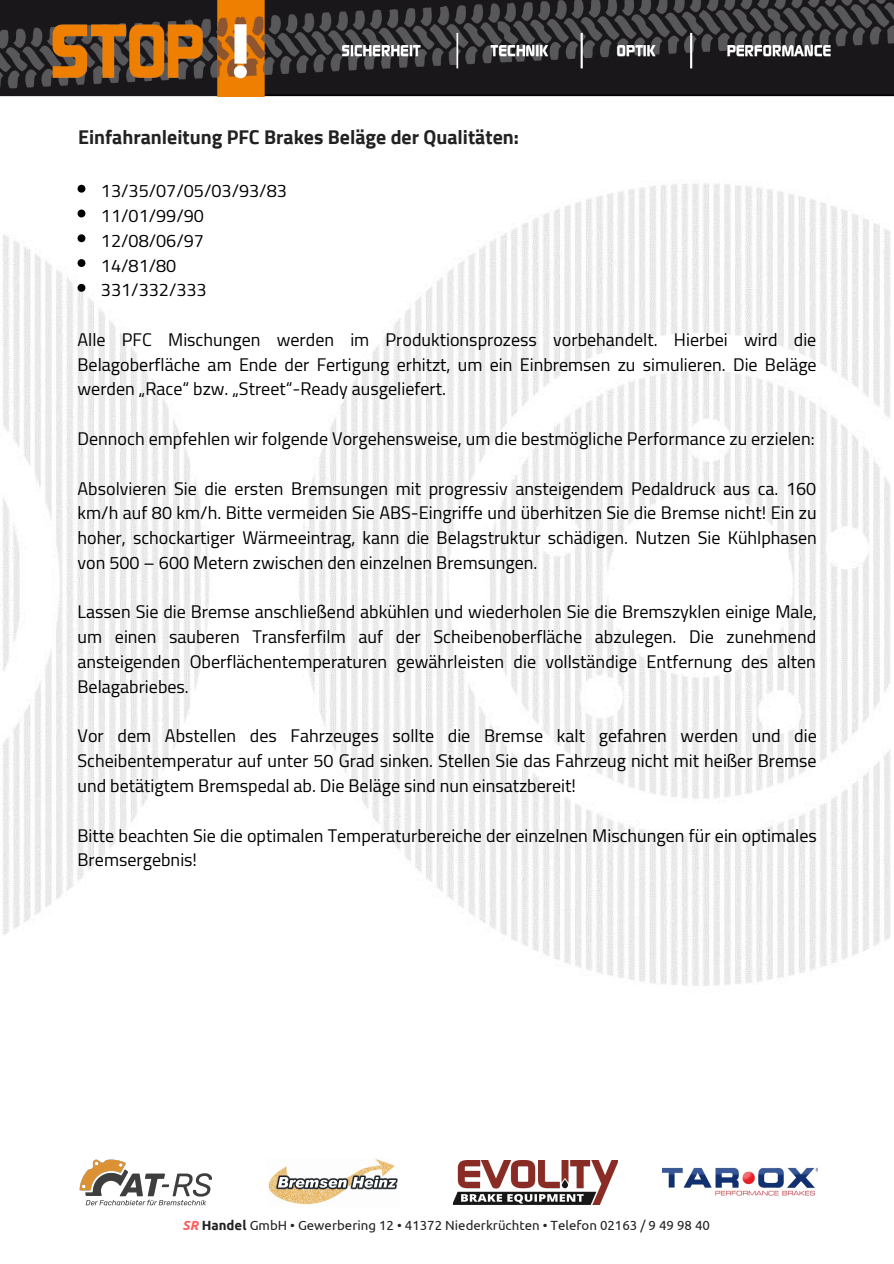
<style>
.page{position:relative;width:894px;height:1264px;background:#fff}
.page>*{position:absolute;margin:0;border:0;box-sizing:border-box;transform-origin:0 0}
.t1{font:700 19.8px "Cairo";color:#222}
.t2{font:18px/24.8px "Cairo";color:#000;text-align:justify}
.t3{font:13.2px "Ubuntu";color:#222}
.s1{font-weight:700;font-style:italic;color:#ff5c5c}
.s2{font-weight:700}
</style>
<div class="page">
<img style="left:2px;top:183px;width:889px;height:803px">
<svg style="left:77px;top:185px;width:8px;height:8px"></svg>
<svg style="left:77px;top:209px;width:8px;height:8px"></svg>
<svg style="left:77px;top:234px;width:8px;height:8px"></svg>
<svg style="left:77px;top:259px;width:8px;height:8px"></svg>
<svg style="left:77px;top:284px;width:8px;height:8px"></svg>
<img style="left:79px;top:1159px;width:133px;height:46px">
<img style="left:268px;top:1159px;width:130px;height:45px">
<img style="left:453px;top:1160px;width:164px;height:44px">
<img style="left:662px;top:1167px;width:155px;height:29px">
<img style="left:0;top:0;width:893px;height:97px">
<p class="t1" style="left:78px;top:125px;width:442px">Einfahranleitung PFC Brakes Beläge der Qualitäten:</p>
<p class="t2" style="left:101px;top:178px;width:187px;text-align:left">13/35/07/05/03/93/83<br>11/01/99/90<br>12/08/06/97<br>14/81/80<br>331/332/333</p>
<p class="t2" style="left:77px;top:327px;width:740px">Alle PFC Mischungen werden im Produktionsprozess vorbehandelt. Hierbei wird die Belagoberfläche am Ende der Fertigung erhitzt, um ein Einbremsen zu simulieren. Die Beläge werden „Race“ bzw. „Street“-Ready ausgeliefert.</p>
<p class="t2" style="left:77px;top:426px;width:738px">Dennoch empfehlen wir folgende Vorgehensweise, um die bestmögliche Performance zu erzielen:</p>
<p class="t2" style="left:77px;top:476px;width:740px">Absolvieren Sie die ersten Bremsungen mit progressiv ansteigendem Pedaldruck aus ca. 160 km/h auf 80 km/h. Bitte vermeiden Sie ABS-Eingriffe und überhitzen Sie die Bremse nicht! Ein zu hoher, schockartiger Wärmeeintrag, kann die Belagstruktur schädigen. Nutzen Sie Kühlphasen von 500 – 600 Metern zwischen den einzelnen Bremsungen.</p>
<p class="t2" style="left:77px;top:600px;width:740px">Lassen Sie die Bremse anschließend abkühlen und wiederholen Sie die Bremszyklen einige Male, um einen sauberen Transferfilm auf der Scheibenoberfläche abzulegen. Die zunehmend ansteigenden Oberflächentemperaturen gewährleisten die vollständige Entfernung des alten Belagabriebes.</p>
<p class="t2" style="left:77px;top:723px;width:740px">Vor dem Abstellen des Fahrzeuges sollte die Bremse kalt gefahren werden und die Scheibentemperatur auf unter 50 Grad sinken. Stellen Sie das Fahrzeug nicht mit heißer Bremse und betätigtem Bremspedal ab. Die Beläge sind nun einsatzbereit!</p>
<p class="t2" style="left:77px;top:823px;width:740px">Bitte beachten Sie die optimalen Temperaturbereiche der einzelnen Mischungen für ein optimales<br>Bremsergebnis!</p>
<p class="t3" style="left:182px;top:1218px;width:529px"><span class="s1">SR</span> <span class="s2">Handel</span> GmbH • Gewerbering 12 • 41372 Niederkrüchten • Telefon 02163 / 9 49 98 40</p>
</div>
